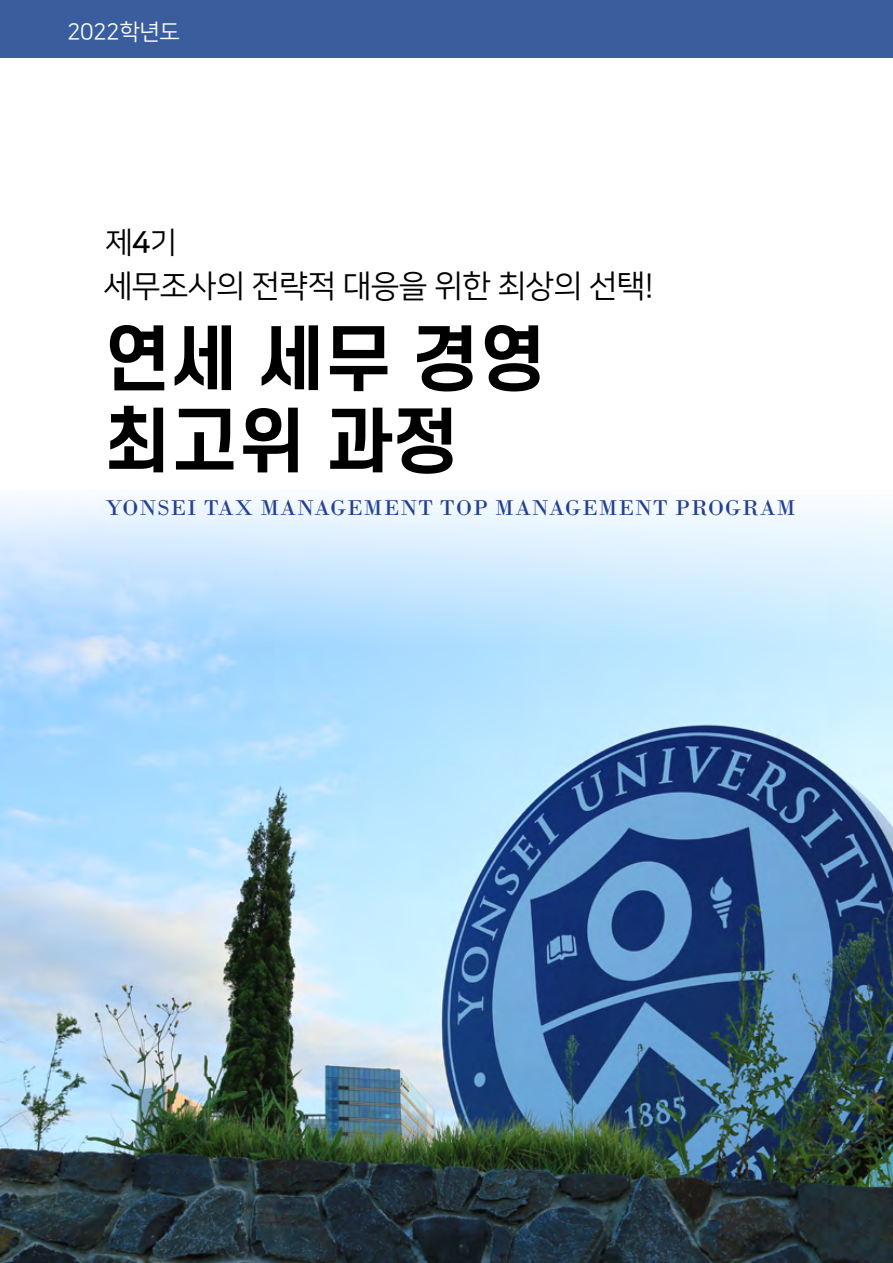
<style>
.page{position:relative;width:893px;height:1263px;background:#fff}
.page>*{position:absolute;margin:0;border:0;box-sizing:border-box;transform-origin:0 0}
.t1{font:700 70.5px/82.2px "S Core Dream 6";letter-spacing:-.01em;color:#000}
.t2{font:31.5px "Nanum Square OTFR";letter-spacing:-.02em;color:#000}
.t3{font:30px "Nanum Square OTFR";color:#000}
.t4{font:22.5px "Bodoni";letter-spacing:.04em;color:#25408f}
.t5{font:22.5px "Nanum Square OTFR";letter-spacing:-.02em;color:#fff}
.s1{font-family:"Nanum Square OTFB"}
</style>
<div class="page">
<img style="left:0;top:498px;width:893px;height:765px">
<div style="left:0;top:0;width:893px;height:57px;background:#3a5d9e"></div>
<p class="t5" style="left:67px;top:20px;width:114px">2022학년도</p>
<h3 class="t3" style="left:105px;top:227px;width:73px">제<span class="s1">4</span>기</h3>
<h2 class="t2" style="left:104px;top:270px;width:551px">세무조사의 전략적 대응을 위한 최상의 선택!</h2>
<h1 class="t1" style="left:104px;top:316px;width:444px">연세 세무 경영 최고위 과정</h1>
<p class="t4" style="left:105px;top:494px;width:690px">YONSEI TAX MANAGEMENT TOP MANAGEMENT PROGRAM</p>
</div>
